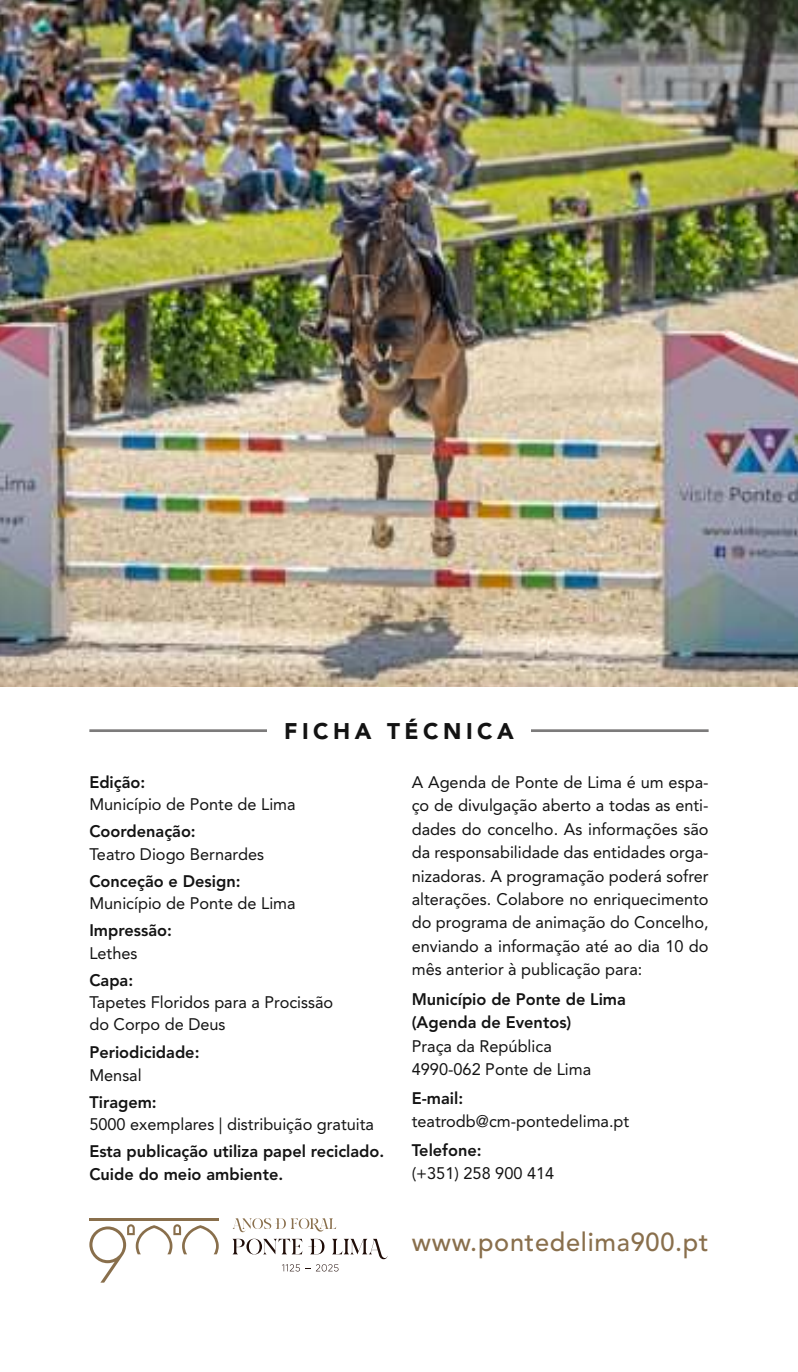
<style>
.page{position:relative;width:798px;height:1372px;background:#fff}
.page>*{position:absolute;margin:0;border:0;box-sizing:border-box;transform-origin:0 0}
.t1{font:500 25.88px "Avenir LT Std";letter-spacing:.03em;color:#896f4c}
.t2{font:900 22.5px "Avenir LT Std";letter-spacing:.2em;color:#131313}
.t3{font:16.65px/23.4px "Avenir LT Std";color:#131313}
.t4{font:800 16.65px/22.5px "Avenir LT Std";color:#131313}
</style>
<div class="page">
<hr style="left:89px;top:729px;width:619px;height:3px;background:#7c7b7b">
<div style="left:267px;top:702px;width:263px;height:48px;background:#fff"></div>
<svg style="left:232px;top:1218px;width:104px;height:14px"></svg>
<hr style="left:89px;top:1218px;width:130px;height:2px;background:#896f4c">
<svg style="left:89px;top:1224px;width:130px;height:58px"></svg>
<svg style="left:232px;top:1238px;width:156px;height:33px"></svg>
<img style="left:0;top:0;width:797px;height:687px">
<h2 class="t2" style="left:284px;top:718px;width:231px">FICHA TÉCNICA</h2>
<p class="t4" style="left:89px;top:772px;width:57px">Edição:</p>
<p class="t3" style="left:89px;top:793px;width:208px">Município de Ponte de Lima</p>
<p class="t4" style="left:89px;top:821px;width:108px">Coordenação:</p>
<p class="t3" style="left:89px;top:842px;width:176px">Teatro Diogo Bernardes</p>
<p class="t4" style="left:89px;top:871px;width:153px">Conceção e Design:</p>
<p class="t3" style="left:89px;top:892px;width:208px">Município de Ponte de Lima</p>
<p class="t4" style="left:89px;top:920px;width:84px">Impressão:</p>
<p class="t3" style="left:89px;top:941px;width:50px">Lethes</p>
<p class="t4" style="left:89px;top:970px;width:45px">Capa:</p>
<p class="t3" style="left:89px;top:992px;width:245px;line-height:21.2px">Tapetes Floridos para a Procissão do Corpo de Deus</p>
<p class="t4" style="left:89px;top:1042px;width:112px">Periodicidade:</p>
<p class="t3" style="left:89px;top:1063px;width:54px">Mensal</p>
<p class="t4" style="left:89px;top:1092px;width:69px">Tiragem:</p>
<p class="t3" style="left:89px;top:1113px;width:286px">5000 exemplares | distribuição gratuita</p>
<p class="t4" style="left:89px;top:1141px;width:296px">Esta publicação utiliza papel reciclado.<br>Cuide do meio ambiente.</p>
<p class="t3" style="left:411px;top:770px;width:298px;text-align:justify">A Agenda de Ponte de Lima é um espa&shy;ço de divulgação aberto a todas as enti&shy;dades do concelho. As informações são da responsabilidade das entidades orga&shy;nizadoras. A programação poderá sofrer alterações. Colabore no enriquecimento do programa de animação do Concelho, enviando a informação até ao dia 10 do mês anterior à publicação para:</p>
<p class="t4" style="left:411px;top:988px;width:215px;line-height:23.4px">Município de Ponte de Lima (Agenda de Eventos)</p>
<p class="t3" style="left:411px;top:1034px;width:181px">Praça da República<br>4990-062 Ponte de Lima</p>
<p class="t4" style="left:411px;top:1087px;width:53px">E-mail:</p>
<p class="t3" style="left:411px;top:1109px;width:219px">teatrodb@cm-pontedelima.pt</p>
<p class="t4" style="left:411px;top:1139px;width:71px">Telefone:</p>
<p class="t3" style="left:411px;top:1161px;width:144px">(+351) 258 900 414</p>
<h1 class="t1" style="left:411px;top:1230px;width:298px">www.pontedelima900.pt</h1>
</div>
